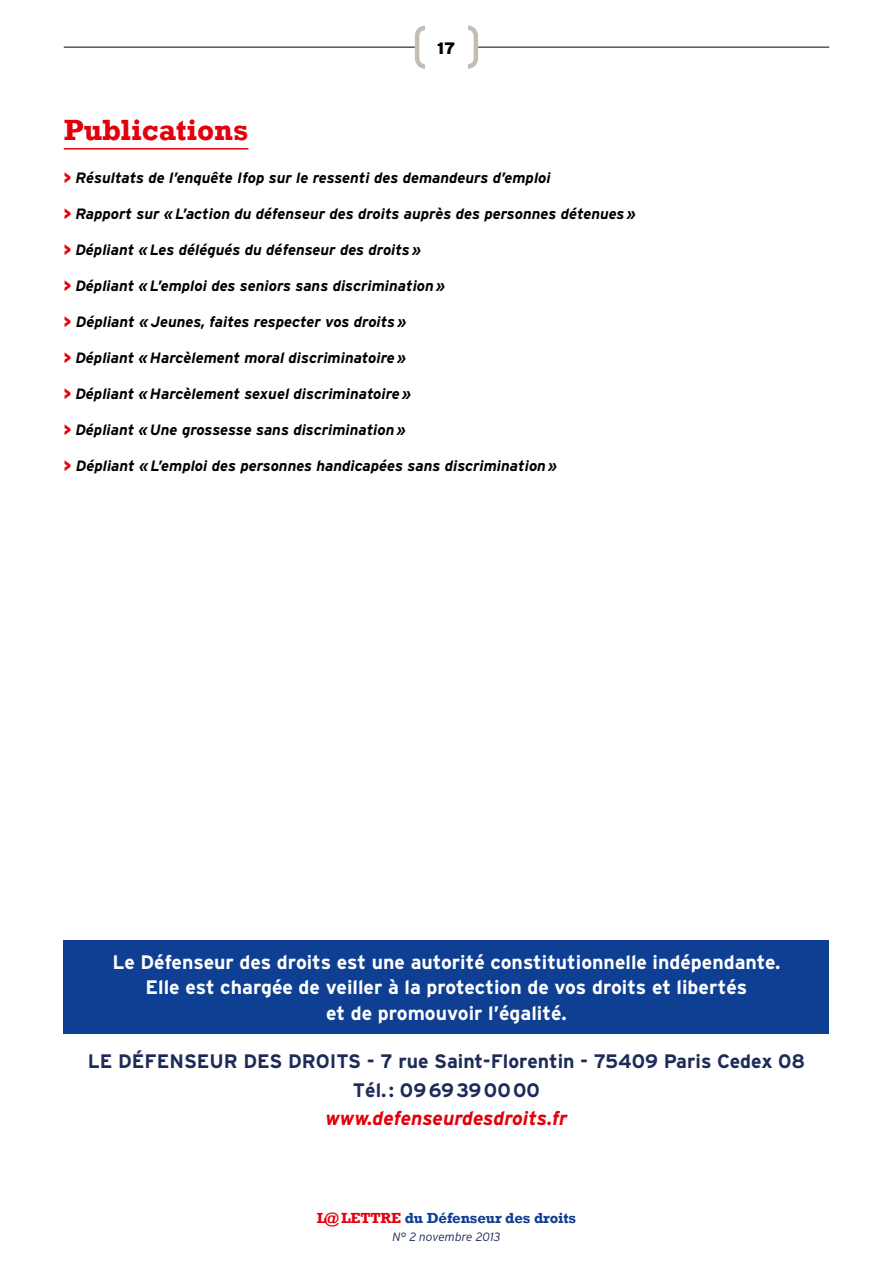
<style>
.page{position:relative;width:893px;height:1263px;background:#fff}
.page>*{position:absolute;margin:0;border:0;box-sizing:border-box;transform-origin:0 0}
.t1{font:700 30px "Rockwell";color:#e3000b}
.t2{font:700 19.5px/25.5px "Interstate";color:#fff;text-align:center}
.t3{font:700 19.5px/28.5px "Interstate";color:#1e2b58}
.t4{font:italic 700 19.5px "Interstate";color:#e3000b}
.t5{font:900 16.5px "Interstate";color:#000}
.t6{font:italic 700 15px "Interstate";color:#000}
.t7{font:700 15px "Rockwell";letter-spacing:-.01em;color:#0f3f93}
.t8{font:italic 300 12px "Interstate";color:#1e2b58}
.s1{font-weight:900;font-style:normal;color:#e3000b}
.s2{color:#e3000b}
</style>
<div class="page">
<hr style="left:64px;top:47px;width:351px;height:1px;background:#000">
<hr style="left:478px;top:47px;width:351px;height:1px;background:#000">
<div style="left:415px;top:25px;width:63px;height:44px;border:4px solid #c4bdb3;border-radius:9px"></div>
<div style="left:425px;top:21px;width:43px;height:52px;background:#fff"></div>
<hr style="left:64px;top:148px;width:184px;height:2px;background:#e3000b">
<div style="left:64px;top:940px;width:765px;height:93px;background:#0f3f93"></div>
<p class="t5" style="left:437px;top:38px;width:20px">17</p>
<h1 class="t1" style="left:64px;top:112px;width:186px">Publications</h1>
<p class="t6" style="left:64px;top:169px;width:488px"><span class="s1">&gt;</span> Résultats de l’enquête Ifop sur le ressenti des demandeurs d’emploi</p>
<p class="t6" style="left:64px;top:205px;width:574px"><span class="s1">&gt;</span> Rapport sur «L’action du défenseur des droits auprès des personnes détenues»</p>
<p class="t6" style="left:64px;top:241px;width:359px"><span class="s1">&gt;</span> Dépliant «Les délégués du défenseur des droits»</p>
<p class="t6" style="left:64px;top:277px;width:383px"><span class="s1">&gt;</span> Dépliant «L’emploi des seniors sans discrimination»</p>
<p class="t6" style="left:64px;top:313px;width:344px"><span class="s1">&gt;</span> Dépliant «Jeunes, faites respecter vos droits»</p>
<p class="t6" style="left:64px;top:349px;width:344px"><span class="s1">&gt;</span> Dépliant «Harcèlement moral discriminatoire»</p>
<p class="t6" style="left:64px;top:385px;width:349px"><span class="s1">&gt;</span> Dépliant «Harcèlement sexuel discriminatoire»</p>
<p class="t6" style="left:64px;top:421px;width:344px"><span class="s1">&gt;</span> Dépliant «Une grossesse sans discrimination»</p>
<p class="t6" style="left:64px;top:457px;width:495px"><span class="s1">&gt;</span> Dépliant «L’emploi des personnes handicapées sans discrimination»</p>
<h2 class="t2" style="left:113px;top:949px;width:669px">Le Défenseur des droits est une autorité constitutionnelle indépendante.<br>Elle est chargée de veiller à la protection de vos droits et libertés<br>et de promouvoir l’égalité.</h2>
<h2 class="t3" style="left:88px;top:1047px;width:214px">LE DÉFENSEUR DES DROIT</h2>
<h2 class="t3" style="left:348px;top:1047px;width:458px">S - 7 rue Saint-Florentin - 75409 Paris Cedex 08<br>Tél.: 0969390000</h2>
<h2 class="t4" style="left:326px;top:1106px;width:243px">www.defenseurdesdroits.fr</h2>
<p class="t7" style="left:317px;top:1208px;width:261px"><span class="s2">L@ lettre</span> du Défenseur des droits</p>
<p class="t8" style="left:392px;top:1229px;width:110px">N° 2 novembre 2013</p>
</div>
